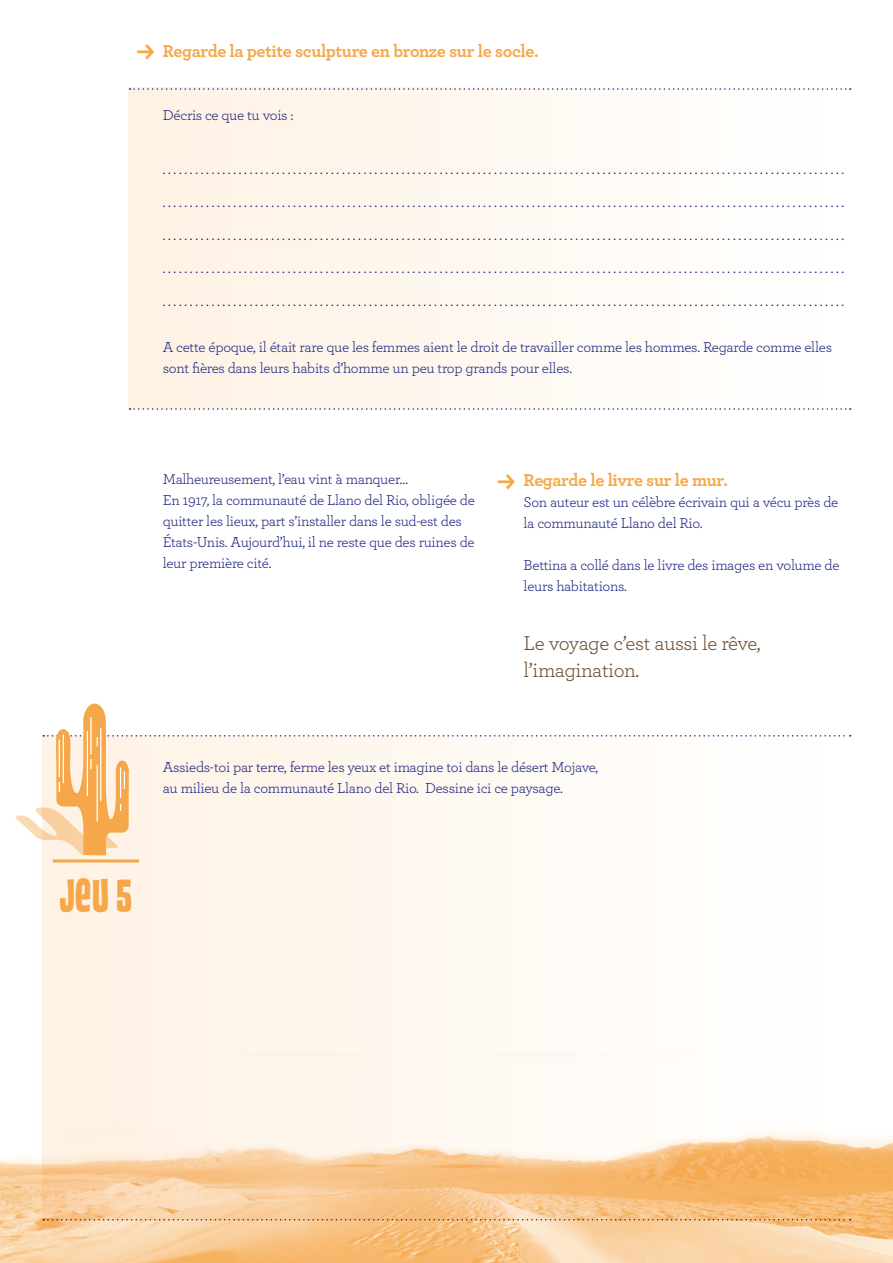
<style>
.page{position:relative;width:893px;height:1263px;background:#fff}
.page>*{position:absolute;margin:0;border:0;box-sizing:border-box;transform-origin:0 0}
.t1{font:45px "House Movements Custom";color:#f5a749}
.t2{font:21px/27px "Archer";letter-spacing:-.02em;color:#715033}
.t3{font:700 18px "Archer";letter-spacing:-.02em;color:#f5a749}
.t4{font:15px/21px "Archer";letter-spacing:-.02em;color:#222983}
</style>
<div class="page">
<img style="left:0;top:1053px;width:893px;height:210px">
<svg style="left:43px;top:855px;width:807px;height:364px"></svg>
<svg style="left:43px;top:1219px;width:808px;height:1px"></svg>
<hr style="left:53px;top:859px;width:86px;height:3px;background:#f5a749">
<div style="left:129px;top:88px;width:721px;height:320px;background:linear-gradient(to right,#fef2e4,#fff)"></div>
<svg style="left:130px;top:88px;width:721px;height:2px"></svg>
<svg style="left:130px;top:408px;width:721px;height:2px"></svg>
<svg style="left:83px;top:703px;width:23px;height:36px"></svg>
<svg style="left:15px;top:710px;width:836px;height:145px"></svg>
<p class="t3" style="left:163px;top:37px;width:377px">Regarde la petite sculpture en bronze sur le socle.</p>
<p class="t4" style="left:163px;top:104px;width:132px">Décris ce que tu vois :</p>
<p class="t4" style="left:163px;top:158px;width:683px">..............................................................................................................................</p>
<p class="t4" style="left:163px;top:191px;width:683px">..............................................................................................................................</p>
<p class="t4" style="left:163px;top:224px;width:683px">..............................................................................................................................</p>
<p class="t4" style="left:163px;top:257px;width:683px">..............................................................................................................................</p>
<p class="t4" style="left:163px;top:290px;width:683px">..............................................................................................................................</p>
<p class="t4" style="left:163px;top:335px;width:671px">A cette époque, il était rare que les femmes aient le droit de travailler comme les hommes. Regarde comme elles sont fières dans leurs habits d’homme un peu trop grands pour elles.</p>
<p class="t4" style="left:163px;top:468px;width:314px">Malheureusement, l’eau vint à manquer…<br>En 1917, la communauté de Llano del Rio, obligée de quitter les lieux, part s’installer dans le sud-est des États-Unis. Aujourd’hui, il ne reste que des ruines de leur première cité.</p>
<p class="t3" style="left:524px;top:466px;width:206px">Regarde le livre sur le mur.</p>
<p class="t4" style="left:524px;top:491px;width:316px">Son auteur est un célèbre écrivain qui a vécu près de la communauté Llano del Rio.</p>
<p class="t4" style="left:524px;top:554px;width:317px">Bettina a collé dans le livre des images en volume de leurs habitations.</p>
<h2 class="t2" style="left:524px;top:628px;width:239px">Le voyage c’est aussi le rêve, l’imagination.</h2>
<p class="t4" style="left:163px;top:755px;width:437px">Assieds-toi par terre, ferme les yeux et imagine toi dans le désert Mojave, au milieu de la communauté Llano del Rio. Dessine ici ce paysage.</p>
<h1 class="t1" style="left:60px;top:868px;width:74px">Jeu 5</h1>
</div>
